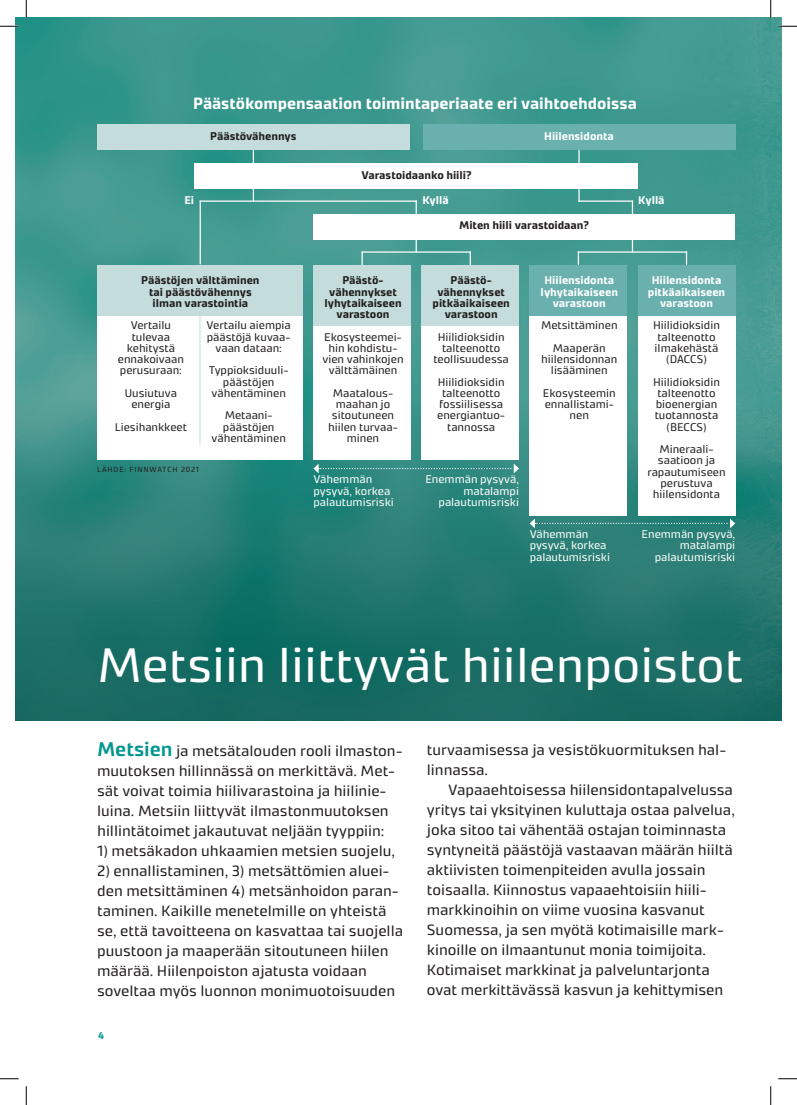
<style>
.page{position:relative;width:797px;height:1105px;background:#fff}
.page>*{position:absolute;margin:0;border:0;box-sizing:border-box;transform-origin:0 0}
.Head_nega{font:48.75px "Accura";color:#fff}
.t1{font:700 16.25px "Accura";color:#fff}
.Text{font:15px/20px "Accura";color:#231f20}
.t2{font:11.25px/11.2px "Accura";color:#231f20;text-align:center}
.t3{font:700 11.25px/11.2px "Accura";color:#231f20;text-align:center}
.t4{font:11.25px/11.2px "Accura";color:#fff}
.t5{font:700 11.25px/11.2px "Accura";color:#fff;text-align:center}
.t6{font:700 10px "Accura";color:#00968f}
.t7{font:7.5px "Accura";letter-spacing:.11em;color:#231f20}
.s1{font-weight:600;font-size:20px;color:#00968f}
</style>
<div class="page">
<img style="left:16px;top:18px;width:765px;height:383px">
<svg style="left:16px;top:401px;width:765px;height:320px;background:#22786f"></svg>
<div style="left:97px;top:265px;width:206px;height:194px;background:#fff"></div>
<div style="left:97px;top:265px;width:206px;height:50px;background:#c4dcdb"></div>
<hr style="left:200px;top:315px;width:1px;height:130px;background:#c4dcdb">
<div style="left:313px;top:214px;width:421px;height:25px;background:#fff"></div>
<div style="left:195px;top:163px;width:442px;height:25px;background:#fff"></div>
<hr style="left:361px;top:251px;width:110px;height:2px;background:#fff">
<hr style="left:578px;top:200px;width:55px;height:2px;background:#fff">
<hr style="left:200px;top:200px;width:1px;height:64px;background:#fff">
<hr style="left:361px;top:251px;width:2px;height:64px;background:#fff">
<div style="left:313px;top:265px;width:98px;height:194px;background:#fff"></div>
<div style="left:313px;top:265px;width:98px;height:60px;background:#c4dcdb"></div>
<hr style="left:469px;top:251px;width:2px;height:64px;background:#fff">
<hr style="left:577px;top:251px;width:2px;height:64px;background:#fff">
<hr style="left:686px;top:251px;width:1px;height:64px;background:#fff">
<div style="left:421px;top:265px;width:98px;height:194px;background:#fff"></div>
<div style="left:421px;top:265px;width:98px;height:60px;background:#c4dcdb"></div>
<div style="left:529px;top:265px;width:98px;height:250px;background:#fff"></div>
<div style="left:529px;top:265px;width:98px;height:50px;background:#69b0ae"></div>
<div style="left:637px;top:265px;width:98px;height:250px;background:#fff"></div>
<div style="left:637px;top:265px;width:98px;height:50px;background:#69b0ae"></div>
<hr style="left:577px;top:251px;width:110px;height:2px;background:#fff">
<hr style="left:632px;top:200px;width:1px;height:52px;background:#fff">
<hr style="left:578px;top:138px;width:1px;height:64px;background:#fff">
<hr style="left:253px;top:138px;width:1px;height:64px;background:#fff">
<hr style="left:200px;top:200px;width:217px;height:2px;background:#fff">
<hr style="left:415px;top:200px;width:2px;height:52px;background:#fff">
<div style="left:97px;top:125px;width:312px;height:25px;background:#c4dcdb"></div>
<div style="left:423px;top:125px;width:312px;height:25px;background:#69b0ae"></div>
<svg style="left:529px;top:518px;width:206px;height:10px;background:#358980"></svg>
<svg style="left:313px;top:464px;width:206px;height:9px;background:#3e928a"></svg>
<svg style="left:0;top:25px;width:19px;height:2px"></svg>
<svg style="left:778px;top:25px;width:19px;height:2px"></svg>
<svg style="left:0;top:1078px;width:19px;height:1px"></svg>
<svg style="left:778px;top:1078px;width:19px;height:1px"></svg>
<svg style="left:25px;top:0;width:2px;height:19px"></svg>
<svg style="left:25px;top:1086px;width:2px;height:19px"></svg>
<svg style="left:770px;top:0;width:1px;height:19px"></svg>
<svg style="left:770px;top:1086px;width:1px;height:19px"></svg>
<p class="t1" style="left:193px;top:93px;width:445px">Päästökompensaation toimintaperiaate eri vaihtoehdoissa</p>
<p class="t3" style="left:210px;top:131px;width:88px">Päästövähennys</p>
<p class="t5" style="left:544px;top:131px;width:71px">Hiilensidonta</p>
<p class="t3" style="left:361px;top:169px;width:112px">Varastoidaanko hiili?</p>
<p class="t5" style="left:184px;top:194px;width:11px">Ei</p>
<p class="t5" style="left:422px;top:194px;width:28px">Kyllä</p>
<p class="t3" style="left:459px;top:220px;width:131px">Miten hiili varastoidaan?</p>
<p class="t3" style="left:141px;top:275px;width:120px">Päästöjen välttäminen tai päästövähennys ilman varastointia</p>
<p class="t2" style="left:118px;top:320px;width:68px">Vertailu tulevaa kehitystä ennakoivaan perusuraan:</p>
<p class="t2" style="left:125px;top:387px;width:54px">Uusiutuva energia</p>
<p class="t2" style="left:115px;top:421px;width:74px">Liesihankkeet</p>
<p class="t2" style="left:206px;top:320px;width:86px">Vertailu aiempia päästöjä kuvaa&shy;vaan dataan:</p>
<p class="t2" style="left:209px;top:365px;width:81px">Typpioksiduuli&shy;päästöjen vähentäminen</p>
<p class="t2" style="left:211px;top:410px;width:76px">Metaani&shy;päästöjen vähentäminen</p>
<p class="t7" style="left:97px;top:465px;width:103px">LÄHDE: FINNWATCH 2021</p>
<p class="t3" style="left:324px;top:275px;width:79px">Päästö&shy;vähennykset lyhytaikaiseen varastoon</p>
<p class="t2" style="left:322px;top:331px;width:83px">Ekosysteemei&shy;hin kohdistu&shy;vien vahinkojen välttämäinen</p>
<p class="t2" style="left:328px;top:387px;width:71px">Maatalous&shy;maahan jo sitoutuneen hiilen turvaa&shy;minen</p>
<p class="t3" style="left:432px;top:275px;width:79px">Päästö&shy;vähennykset pitkäaikaiseen varastoon</p>
<p class="t2" style="left:433px;top:331px;width:77px">Hiilidioksidin talteenotto teollisuudessa</p>
<p class="t2" style="left:437px;top:376px;width:69px">Hiilidioksidin talteenotto fossiilisessa energiantuo&shy;tannossa</p>
<p class="t4" style="left:313px;top:474px;width:82px">Vähemmän pysyvä, korkea palautumisriski</p>
<p class="t4" style="left:425px;top:474px;width:95px;text-align:right">Enemmän pysyvä, matalampi palautumisriski</p>
<p class="t5" style="left:540px;top:275px;width:79px">Hiilensidonta lyhytaikaiseen varastoon</p>
<p class="t2" style="left:541px;top:314px;width:78px;line-height:22.5px">Metsittäminen<br>Maaperän</p>
<p class="t2" style="left:541px;top:353px;width:78px">hiilensidonnan lisääminen</p>
<p class="t2" style="left:543px;top:387px;width:74px">Ekosysteemin ennallistami&shy;nen</p>
<p class="t5" style="left:638px;top:194px;width:28px">Kyllä</p>
<p class="t5" style="left:648px;top:275px;width:79px">Hiilensidonta pitkäaikaiseen varastoon</p>
<p class="t2" style="left:653px;top:320px;width:68px">Hiilidioksidin talteenotto ilmakehästä (DACCS)</p>
<p class="t2" style="left:653px;top:376px;width:68px">Hiilidioksidin talteenotto bioenergian tuotannosta (BECCS)</p>
<p class="t2" style="left:647px;top:443px;width:80px">Mineraali&shy;saatioon ja rapautumiseen perustuva hiilensidonta</p>
<p class="t4" style="left:529px;top:528px;width:82px">Vähemmän pysyvä, korkea palautumisriski</p>
<p class="t4" style="left:641px;top:528px;width:95px;text-align:right">Enemmän pysyvä, matalampi palautumisriski</p>
<p class="Head_nega" style="left:97px;top:635px;width:647px">Metsiin liittyvät hiilenpoistot</p>
<p class="Text" style="left:97px;top:741px;width:307px"><span class="s1">Metsien</span> ja metsätalouden rooli ilmaston&shy;muutoksen hillinnässä on merkittävä. Met&shy;sät voivat toimia hiilivarastoina ja hiilinie&shy;luina. Metsiin liittyvät ilmastonmuutoksen hillintätoimet jakautuvat neljään tyyppiin:</p>
<p class="Text" style="left:97px;top:841px;width:299px">1) metsäkadon uhkaamien metsien suojelu,</p>
<p class="Text" style="left:97px;top:861px;width:307px">2) ennallistaminen, 3) metsättömien aluei&shy;den metsittäminen 4) metsänhoidon paran&shy;taminen. Kaikille menetelmille on yhteistä se, että tavoitteena on kasvattaa tai suojella puustoon ja maaperään sitoutuneen hiilen määrää. Hiilenpoiston ajatusta voidaan soveltaa myös luonnon monimuotoisuuden</p>
<p class="t6" style="left:98px;top:1029px;width:8px">4</p>
<p class="Text" style="left:427px;top:740px;width:301px">turvaamisessa ja vesistökuormituksen hal&shy;linnassa.</p>
<p class="Text" style="left:427px;top:780px;width:309px;text-indent:21px">Vapaaehtoisessa hiilensidontapalvelussa yritys tai yksityinen kuluttaja ostaa palvelua, joka sitoo tai vähentää ostajan toiminnasta syntyneitä päästöjä vastaavan määrän hiiltä aktiivisten toimenpiteiden avulla jossain toisaalla. Kiinnostus vapaaehtoisiin hiili&shy;markkinoihin on viime vuosina kasvanut Suomessa, ja sen myötä kotimaisille mark&shy;kinoille on ilmaantunut monia toimijoita.<br>Kotimaiset markkinat ja palveluntarjonta ovat merkittävässä kasvun ja kehittymisen</p>
</div>
